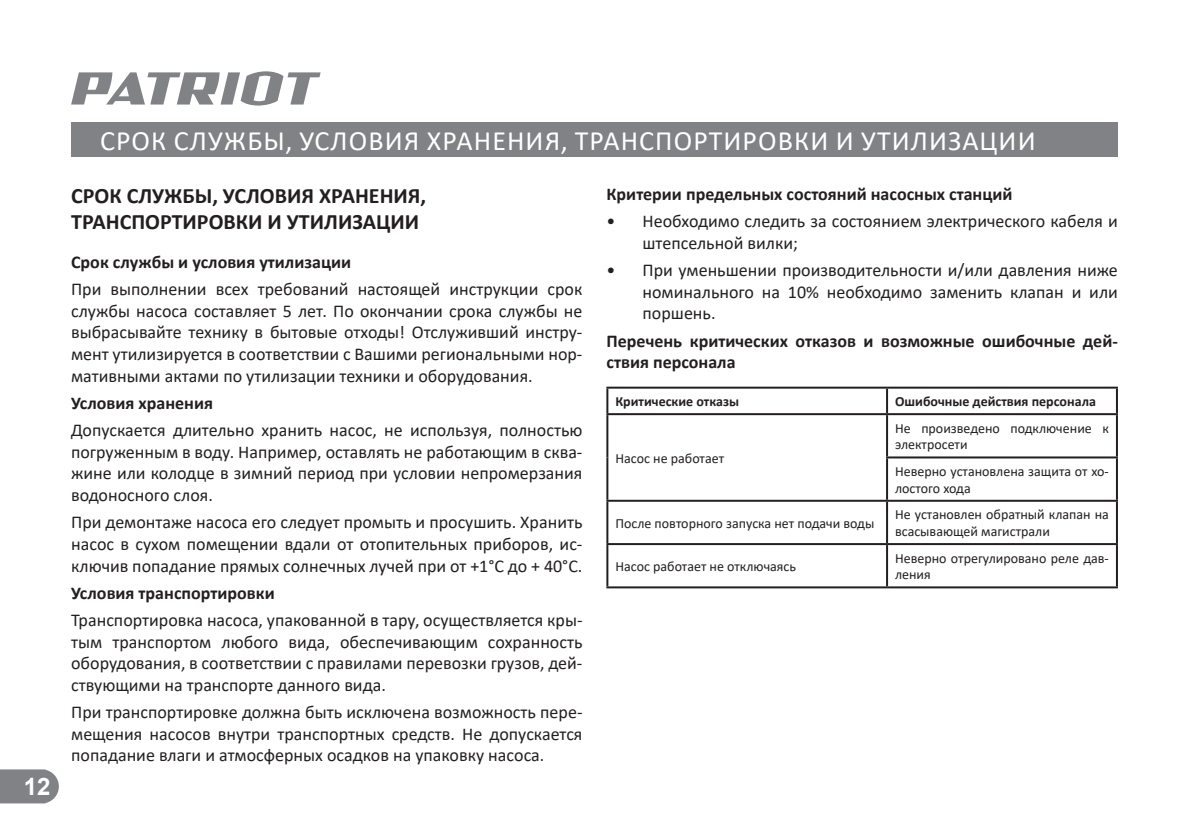
<style>
.page{position:relative;width:1189px;height:840px;background:#fff}
.page>*{position:absolute;margin:0;border:0;box-sizing:border-box;transform-origin:0 0}
.t1{font:28px "Calibri";letter-spacing:.04em;color:#fff}
.t2{font:700 24px "Arial";color:#fff}
.t3{font:700 22px/26.4px "Calibri";color:#231f20}
.t4{font:18px/21.6px "Calibri";color:#231f20;text-align:justify}
.t5{font:700 18px/21.6px "Calibri";color:#231f20}
.t6{font:14px/16.8px "Calibri";color:#231f20}
.t7{font:700 14px "Calibri";color:#231f20}
</style>
<div class="page">
<svg style="left:0;top:769px;width:59px;height:34px"></svg>
<svg style="left:71px;top:71px;width:250px;height:35px"></svg>
<div style="left:71px;top:122px;width:1047px;height:34px;background:#808285"></div>
<hr style="left:606px;top:387px;width:281px;height:2px;background:#231f20">
<hr style="left:606px;top:389px;width:2px;height:24px;background:#231f20">
<hr style="left:887px;top:387px;width:231px;height:2px;background:#231f20">
<hr style="left:886px;top:389px;width:2px;height:24px;background:#231f20">
<hr style="left:1116px;top:389px;width:2px;height:24px;background:#231f20">
<hr style="left:606px;top:413px;width:281px;height:2px;background:#231f20">
<hr style="left:606px;top:415px;width:2px;height:42px;background:#231f20">
<hr style="left:887px;top:413px;width:231px;height:2px;background:#231f20">
<hr style="left:886px;top:415px;width:2px;height:41px;background:#231f20">
<hr style="left:1116px;top:415px;width:2px;height:41px;background:#231f20">
<hr style="left:606px;top:457px;width:2px;height:43px;background:#231f20">
<hr style="left:886px;top:456px;width:232px;height:2px;background:#231f20">
<hr style="left:886px;top:458px;width:2px;height:42px;background:#231f20">
<hr style="left:1116px;top:458px;width:2px;height:42px;background:#231f20">
<hr style="left:606px;top:500px;width:281px;height:2px;background:#231f20">
<hr style="left:606px;top:502px;width:2px;height:41px;background:#231f20">
<hr style="left:887px;top:500px;width:231px;height:2px;background:#231f20">
<hr style="left:886px;top:502px;width:2px;height:41px;background:#231f20">
<hr style="left:1116px;top:502px;width:2px;height:41px;background:#231f20">
<hr style="left:606px;top:543px;width:281px;height:2px;background:#231f20">
<hr style="left:606px;top:545px;width:2px;height:41px;background:#231f20">
<hr style="left:887px;top:543px;width:231px;height:2px;background:#231f20">
<hr style="left:886px;top:545px;width:2px;height:41px;background:#231f20">
<hr style="left:1116px;top:545px;width:2px;height:41px;background:#231f20">
<hr style="left:606px;top:586px;width:281px;height:2px;background:#231f20">
<hr style="left:887px;top:586px;width:231px;height:2px;background:#231f20">
<h2 class="t2" style="left:24px;top:770px;width:28px">12</h2>
<h1 class="t1" style="left:100px;top:121px;width:937px">СРОК СЛУЖБЫ, УСЛОВИЯ ХРАНЕНИЯ, ТРАНСПОРТИРОВКИ И УТИЛИЗАЦИИ</h1>
<p class="t3" style="left:71px;top:182px;width:357px">СРОК СЛУЖБЫ, УСЛОВИЯ ХРАНЕНИЯ,<br>ТРАНСПОРТИРОВКИ И УТИЛИЗАЦИИ</p>
<p class="t5" style="left:71px;top:251px;width:282px">Срок службы и условия утилизации</p>
<p class="t4" style="left:71px;top:278px;width:513px">При выполнении всех требований настоящей инструкции срок службы насоса составляет 5 лет. По окончании срока службы не выбрасывайте технику в бытовые отходы! Отслуживший инстру&shy;мент утилизируется в соответствии с Вашими региональными нор&shy;мативными актами по утилизации техники и оборудования.</p>
<p class="t5" style="left:71px;top:392px;width:143px">Условия хранения</p>
<p class="t4" style="left:71px;top:419px;width:513px">Допускается длительно хранить насос, не используя, полностью погруженным в воду. Например, оставлять не работающим в сква&shy;жине или колодце в зимний период при условии непромерзания водоносного слоя.</p>
<p class="t4" style="left:71px;top:511px;width:513px">При демонтаже насоса его следует промыть и просушить. Хранить насос в сухом помещении вдали от отопительных приборов, ис&shy;ключив попадание прямых солнечных лучей при от +1°С до + 40°С.</p>
<p class="t5" style="left:71px;top:582px;width:205px">Условия транспортировки</p>
<p class="t4" style="left:71px;top:609px;width:513px">Транспортировка насоса, упакованной в тару, осуществляется кры&shy;тым транспортом любого вида, обеспечивающим сохранность оборудования, в соответствии с правилами перевозки грузов, дей&shy;ствующими на транспорте данного вида.</p>
<p class="t4" style="left:71px;top:701px;width:513px">При транспортировке должна быть исключена возможность пере&shy;мещения насосов внутри транспортных средств. Не допускается попадание влаги и атмосферных осадков на упаковку насоса.</p>
<p class="t5" style="left:606px;top:183px;width:408px">Критерии предельных состояний насосных станций</p>
<p class="t4" style="left:642px;top:210px;width:477px;text-indent:-36px">• Необходимо следить за состоянием электрического кабеля и штепсельной вилки;</p>
<p class="t4" style="left:642px;top:259px;width:477px;text-indent:-36px">• При уменьшении производительности и/или давления ниже номинального на 10% необходимо заменить клапан и или поршень.</p>
<p class="t5" style="left:606px;top:330px;width:513px">Перечень критических отказов и возможные ошибочные дей&shy;ствия персонала</p>
<p class="t7" style="left:615px;top:392px;width:125px">Критические отказы</p>
<p class="t7" style="left:895px;top:392px;width:202px">Ошибочные действия персонала</p>
<p class="t6" style="left:895px;top:419px;width:215px">Не произведено подключение к электросети</p>
<p class="t6" style="left:895px;top:462px;width:215px">Неверно установлена защита от хо&shy;лостого хода</p>
<p class="t6" style="left:615px;top:449px;width:110px">Насос не работает</p>
<p class="t6" style="left:615px;top:514px;width:260px">После повторного запуска нет подачи воды</p>
<p class="t6" style="left:895px;top:506px;width:215px">Не установлен обратный клапан на всасывающей магистрали</p>
<p class="t6" style="left:615px;top:557px;width:182px">Насос работает не отключаясь</p>
<p class="t6" style="left:895px;top:549px;width:215px">Неверно отрегулировано реле дав&shy;ления</p>
</div>
